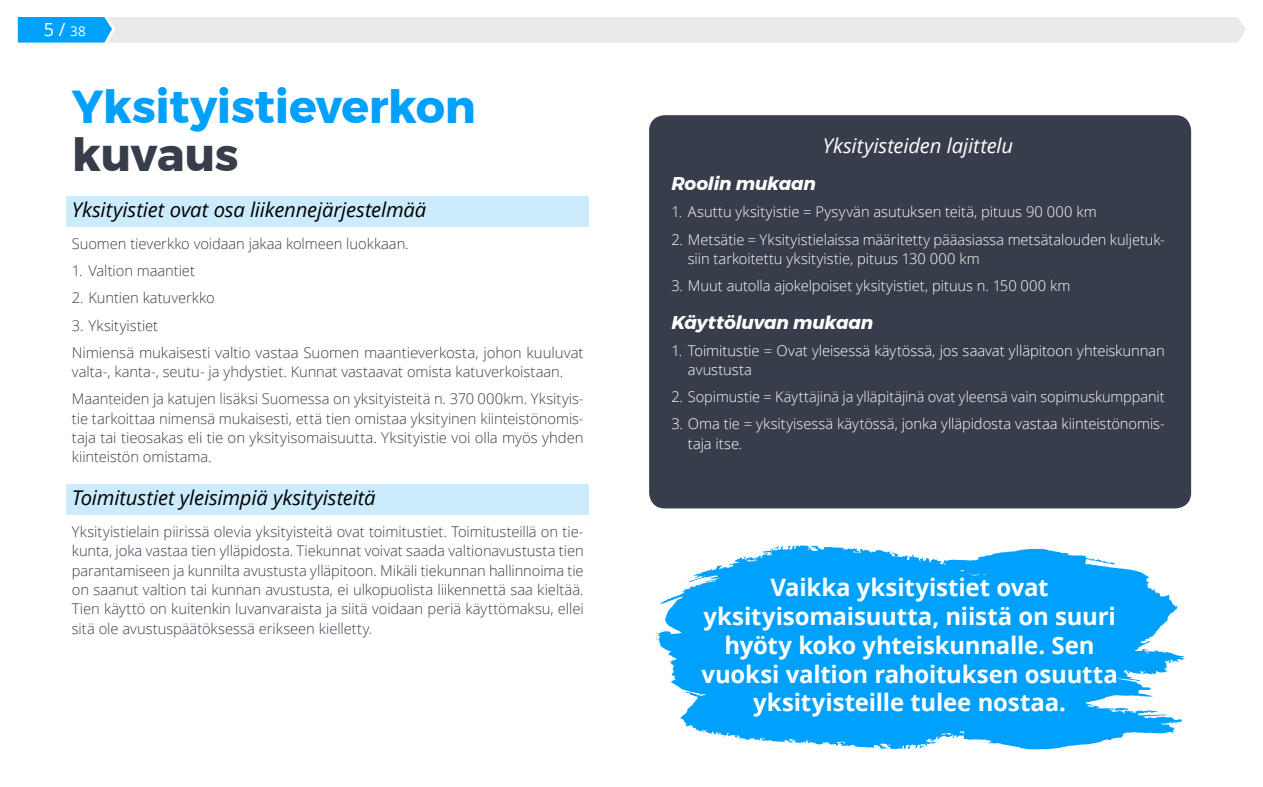
<style>
.page{position:relative;width:1263px;height:787px;background:#fff}
.page>*{position:absolute;margin:0;border:0;box-sizing:border-box;transform-origin:0 0}
.t1{font:700 46.05px "Montserrat";letter-spacing:-.005em;color:#00a0fd}
.t2{font:700 46.05px "Montserrat";letter-spacing:-.005em;color:#373d4b}
.t3{font:700 24px/28.8px "Open Sans";letter-spacing:-.005em;color:#fff;text-align:center}
.t4{font:italic 20.25px "Open Sans";letter-spacing:-.01em;color:#000}
.t5{font:italic 20.25px "Open Sans";letter-spacing:-.01em;color:#fff}
.t6{font:italic 700 18.45px "Montserrat";letter-spacing:-.01em;color:#fff}
.t7{font:18px "Open Sans";color:#fff}
.t8{font:300 14.7px/19.4px "Open Sans";letter-spacing:-.005em;color:#373d4b}
.t9{font:300 14.7px/19.4px "Open Sans";letter-spacing:-.005em;color:#fff}
.s1{font-size:13.5px}
</style>
<div class="page">
<div style="left:649px;top:115px;width:542px;height:393px;background:#373d4b;border-radius:16px"></div>
<div style="left:67px;top:196px;width:522px;height:31px;background:#ccecfe"></div>
<svg style="left:656px;top:545px;width:528px;height:204px;fill:#00a0fd"></svg>
<div style="left:67px;top:484px;width:522px;height:30px;background:#ccecfe"></div>
<svg style="left:18px;top:17px;width:1228px;height:26px;background:#d9e5eb"></svg>
<p class="t7" style="left:44px;top:17px;width:44px">5 / <span class="s1">38</span></p>
<h1 class="t1" style="left:72px;top:70px;width:406px">Yksityistieverkon</h1>
<h1 class="t2" style="left:72px;top:118px;width:168px">kuvaus</h1>
<h3 class="t4" style="left:72px;top:195px;width:356px">Yksityistiet ovat osa liikennejärjestelmää</h3>
<p class="t8" style="left:72px;top:234px;width:338px">Suomen tieverkko voidaan jakaa kolmeen luokkaan.</p>
<p class="t8" style="left:72px;top:261px;width:125px">1. Valtion maantiet</p>
<p class="t8" style="left:72px;top:288px;width:144px">2. Kuntien katuverkko</p>
<p class="t8" style="left:72px;top:311px;width:513px;line-height:27.2px">3. Yksityistiet<br>Nimiensä mukaisesti valtio vastaa Suomen maantieverkosta, johon kuuluvat</p>
<p class="t8" style="left:72px;top:358px;width:513px;line-height:27.2px">valta-, kanta-, seutu- ja yhdystiet. Kunnat vastaavat omista katuverkoistaan.<br>Maanteiden ja katujen lisäksi Suomessa on yksityisteitä n. 370 000km. Yksityis-</p>
<p class="t8" style="left:72px;top:408px;width:513px;text-align:justify">tie tarkoittaa nimensä mukaisesti, että tien omistaa yksityinen kiinteistönomis&shy;taja tai tieosakas eli tie on yksityisomaisuutta. Yksityistie voi olla myös yhden kiinteistön omistama.</p>
<h3 class="t4" style="left:72px;top:483px;width:305px">Toimitustiet yleisimpiä yksityisteitä</h3>
<p class="t8" style="left:72px;top:521px;width:513px;text-align:justify">Yksityistielain piirissä olevia yksityisteitä ovat toimitustiet. Toimitusteillä on tie&shy;kunta, joka vastaa tien ylläpidosta. Tiekunnat voivat saada valtionavustusta tien parantamiseen ja kunnilta avustusta ylläpitoon. Mikäli tiekunnan hallinnoima tie on saanut valtion tai kunnan avustusta, ei ulkopuolista liikennettä saa kieltää.<br>Tien käyttö on kuitenkin luvanvaraista ja siitä voidaan periä käyttömaksu, ellei sitä ole avustuspäätöksessä erikseen kielletty.</p>
<h3 class="t5" style="left:823px;top:132px;width:192px">Yksityisteiden lajittelu</h3>
<p class="t6" style="left:671px;top:169px;width:146px">Roolin mukaan</p>
<p class="t9" style="left:671px;top:202px;width:427px">1. Asuttu yksityistie = Pysyvän asutuksen teitä, pituus 90 000 km</p>
<p class="t9" style="left:688px;top:229px;width:478px;text-indent:-17px">2. Metsätie = Yksityistielaissa määritetty pääasiassa metsätalouden kuljetuk&shy;siin tarkoitettu yksityistie, pituus 130 000 km</p>
<p class="t9" style="left:671px;top:276px;width:401px">3. Muut autolla ajokelpoiset yksityistiet, pituus n. 150 000 km</p>
<p class="t6" style="left:671px;top:307px;width:204px">Käyttöluvan mukaan</p>
<p class="t9" style="left:688px;top:340px;width:478px;text-indent:-17px">1. Toimitustie = Ovat yleisessä käytössä, jos saavat ylläpitoon yhteiskunnan avustusta</p>
<p class="t9" style="left:671px;top:387px;width:495px">2. Sopimustie = Käyttäjinä ja ylläpitäjinä ovat yleensä vain sopimuskumppanit</p>
<p class="t9" style="left:688px;top:414px;width:478px;text-indent:-17px">3. Oma tie = yksityisessä käytössä, jonka ylläpidosta vastaa kiinteistönomis&shy;taja itse.</p>
<h2 class="t3" style="left:701px;top:572px;width:418px">Vaikka yksityistiet ovat yksityisomaisuutta, niistä on suuri hyöty koko yhteiskunnalle. Sen vuoksi valtion rahoituksen osuutta yksityisteille tulee nostaa.</h2>
</div>
